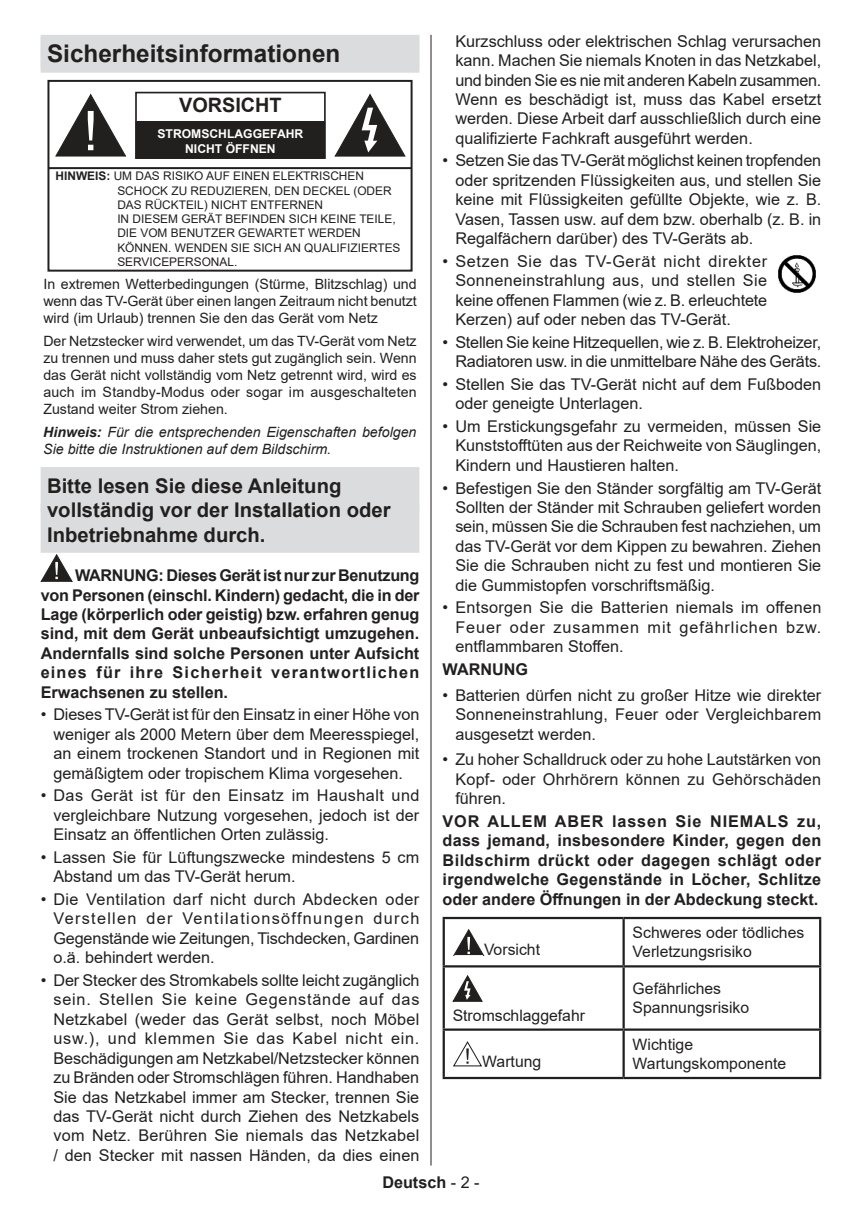
<style>
.page{position:relative;width:862px;height:1212px;background:#fff}
.page>*{position:absolute;margin:0;border:0;box-sizing:border-box;transform-origin:0 0}
.t1{font:700 24.3px "Arial";color:#221f1f}
.t2{font:700 20.25px/24.3px "Arial";color:#221f1f}
.t3{font:700 19.8px "Arial";color:#221f1f}
.t4{font:16.2px/19.3px "Arial";color:#221f1f;text-align:justify}
.t5{font:700 16.2px/19.3px "Arial";color:#221f1f;text-align:justify}
.t6{font:15.75px/18.9px "Arial";color:#221f1f}
.t7{font:14.17px/17.1px "Arial";color:#221f1f;text-align:justify}
.t8{font:italic 14.17px/17.1px "Arial";color:#221f1f}
.t9{font:700 12.15px/14.4px "Arial";color:#fff;text-align:center}
.t10{font:11.92px/14.2px "Arial";color:#221f1f}
.s1{font-weight:700}
.s2{font-weight:400}
</style>
<div class="page">
<hr style="left:430px;top:35px;width:1px;height:1130px;background:#221f1f">
<hr style="left:442px;top:917px;width:181px;height:2px;background:#221f1f">
<hr style="left:442px;top:919px;width:2px;height:46px;background:#221f1f">
<hr style="left:623px;top:917px;width:197px;height:2px;background:#221f1f">
<hr style="left:622px;top:919px;width:2px;height:46px;background:#221f1f">
<hr style="left:818px;top:919px;width:2px;height:46px;background:#221f1f">
<hr style="left:442px;top:965px;width:181px;height:2px;background:#221f1f">
<hr style="left:442px;top:967px;width:2px;height:61px;background:#221f1f">
<hr style="left:623px;top:965px;width:197px;height:2px;background:#221f1f">
<hr style="left:622px;top:967px;width:2px;height:61px;background:#221f1f">
<hr style="left:818px;top:967px;width:2px;height:61px;background:#221f1f">
<hr style="left:442px;top:1028px;width:181px;height:3px;background:#221f1f">
<hr style="left:442px;top:1031px;width:2px;height:46px;background:#221f1f">
<hr style="left:623px;top:1028px;width:197px;height:3px;background:#221f1f">
<hr style="left:622px;top:1031px;width:2px;height:46px;background:#221f1f">
<hr style="left:818px;top:1031px;width:2px;height:46px;background:#221f1f">
<hr style="left:442px;top:1077px;width:181px;height:2px;background:#221f1f">
<hr style="left:623px;top:1077px;width:197px;height:2px;background:#221f1f">
<svg style="left:453px;top:929px;width:30px;height:26px"></svg>
<svg style="left:452px;top:975px;width:30px;height:27px"></svg>
<svg style="left:453px;top:1041px;width:29px;height:26px"></svg>
<img style="left:778px;top:255px;width:38px;height:38px">
<div style="left:41px;top:35px;width:378px;height:34px;background:#dbdcde"></div>
<div style="left:41px;top:37px;width:378px;height:36px;background:#dbdcde"></div>
<div style="left:41px;top:467px;width:378px;height:45px;background:#dbdcde"></div>
<div style="left:41px;top:503px;width:378px;height:50px;background:#dbdcde"></div>
<div style="left:47px;top:80px;width:365px;height:192px;border:2px solid #221f1f"></div>
<div style="left:136px;top:122px;width:188px;height:36px;background:#221f1f"></div>
<div style="left:135px;top:121px;width:190px;height:38px;border:2px solid #221f1f"></div>
<div style="left:135px;top:92px;width:190px;height:67px;border:2px solid #221f1f"></div>
<svg style="left:334px;top:94px;width:71px;height:63px"></svg>
<svg style="left:55px;top:94px;width:71px;height:63px"></svg>
<hr style="left:49px;top:167px;width:362px;height:2px;background:#221f1f">
<svg style="left:41px;top:554px;width:32px;height:27px"></svg>
<h1 class="t1" style="left:47px;top:44px;width:295px">Sicherheitsinformationen</h1>
<p class="t3" style="left:179px;top:98px;width:104px">VORSICHT</p>
<p class="t9" style="left:157px;top:128px;width:147px">STROMSCHLAGGEFAHR<br>NICHT ÖFFNEN</p>
<p class="t10" style="left:117px;top:170px;width:284px;text-indent:-62px"><span class="s1">HINWEIS:</span> UM DAS RISIKO AUF EINEN ELEKTRISCHEN SCHOCK ZU REDUZIEREN, DEN DECKEL (ODER DAS RÜCKTEIL) NICHT ENTFERNEN<br>IN DIESEM GERÄT BEFINDEN SICH KEINE TEILE, DIE VOM BENUTZER GEWARTET WERDEN KÖNNEN. WENDEN SIE SICH AN QUALIFIZIERTES SERVICEPERSONAL.</p>
<p class="t7" style="left:43px;top:277px;width:375px">In extremen Wetterbedingungen (Stürme, Blitzschlag) und wenn das TV-Gerät über einen langen Zeitraum nicht benutzt wird (im Urlaub) trennen Sie den das Gerät vom Netz</p>
<p class="t7" style="left:43px;top:334px;width:375px">Der Netzstecker wird verwendet, um das TV-Gerät vom Netz zu trennen und muss daher stets gut zugänglich sein. Wenn das Gerät nicht vollständig vom Netz getrennt wird, wird es auch im Standby-Modus oder sogar im ausgeschalteten Zustand weiter Strom ziehen.</p>
<p class="t8" style="left:43px;top:425px;width:374px"><span class="s1">Hinweis:</span> Für die entsprechenden Eigenschaften befolgen<br>Sie bitte die Instruktionen auf dem Bildschirm.</p>
<p class="t2" style="left:47px;top:475px;width:345px">Bitte lesen Sie diese Anleitung vollständig vor der Installation oder<br>Inbetriebnahme durch.</p>
<p class="t5" style="left:41px;top:567px;width:380px;text-indent:34px">WARNUNG: Dieses Gerät ist nur zur Benutzung von Personen (einschl. Kindern) gedacht, die in der Lage (körperlich oder geistig) bzw. erfahren genug sind, mit dem Gerät unbeaufsichtigt umzugehen.<br>Andernfalls sind solche Personen unter Aufsicht eines für ihre Sicherheit verantwortlichen Erwachsenen zu stellen.</p>
<p class="t4" style="left:53px;top:705px;width:367px;text-indent:-13px">• Dieses TV-Gerät ist für den Einsatz in einer Höhe von weniger als 2000 Metern über dem Meeresspiegel, an einem trockenen Standort und in Regionen mit gemäßigtem oder tropischem Klima vorgesehen.</p>
<p class="t4" style="left:53px;top:786px;width:367px;text-indent:-13px">• Das Gerät ist für den Einsatz im Haushalt und vergleichbare Nutzung vorgesehen, jedoch ist der Einsatz an öffentlichen Orten zulässig.</p>
<p class="t4" style="left:53px;top:847px;width:367px;text-indent:-13px">• Lassen Sie für Lüftungszwecke mindestens 5 cm<br>Abstand um das TV-Gerät herum.</p>
<p class="t4" style="left:53px;top:889px;width:367px;text-indent:-13px">• Die Ventilation darf nicht durch Abdecken oder Verstellen der Ventilationsöffnungen durch Gegenstände wie Zeitungen, Tischdecken, Gardinen o.ä. behindert werden.</p>
<p class="t4" style="left:53px;top:970px;width:367px;text-indent:-13px">• Der Stecker des Stromkabels sollte leicht zugänglich sein. Stellen Sie keine Gegenstände auf das Netzkabel (weder das Gerät selbst, noch Möbel usw.), und klemmen Sie das Kabel nicht ein.<br>Beschädigungen am Netzkabel/Netzstecker können zu Bränden oder Stromschlägen führen. Handhaben Sie das Netzkabel immer am Stecker, trennen Sie das TV-Gerät nicht durch Ziehen des Netzkabels vom Netz. Berühren Sie niemals das Netzkabel / den Stecker mit nassen Händen, da dies einen</p>
<p class="t4" style="left:455px;top:33px;width:367px">Kurzschluss oder elektrischen Schlag verursachen kann. Machen Sie niemals Knoten in das Netzkabel, und binden Sie es nie mit anderen Kabeln zusammen.<br>Wenn es beschädigt ist, muss das Kabel ersetzt werden. Diese Arbeit darf ausschließlich durch eine qualifizierte Fachkraft ausgeführt werden.</p>
<p class="t4" style="left:455px;top:151px;width:367px;text-indent:-13px">• Setzen Sie das TV-Gerät möglichst keinen tropfenden oder spritzenden Flüssigkeiten aus, und stellen Sie keine mit Flüssigkeiten gefüllte Objekte, wie z. B.<br>Vasen, Tassen usw. auf dem bzw. oberhalb (z. B. in Regalfächern darüber) des TV-Geräts ab.</p>
<p class="t4" style="left:455px;top:251px;width:313px;text-indent:-13px">• Setzen Sie das TV-Gerät nicht direkter Sonneneinstrahlung aus, und stellen Sie keine offenen Flammen (wie z. B. erleuchtete Kerzen) auf oder neben das TV-Gerät.</p>
<p class="t4" style="left:442px;top:332px;width:380px;text-align:right">• Stellen Sie keine Hitzequellen, wie z. B. Elektroheizer,<br>Radiatoren usw. in die unmittelbare Nähe des Geräts.</p>
<p class="t4" style="left:455px;top:374px;width:367px;text-indent:-13px">• Stellen Sie das TV-Gerät nicht auf dem Fußboden oder geneigte Unterlagen.</p>
<p class="t4" style="left:455px;top:416px;width:367px;text-indent:-13px">• Um Erstickungsgefahr zu vermeiden, müssen Sie Kunststofftüten aus der Reichweite von Säuglingen, Kindern und Haustieren halten.</p>
<p class="t4" style="left:455px;top:478px;width:367px;text-indent:-13px">• Befestigen Sie den Ständer sorgfältig am TV-Gerät Sollten der Ständer mit Schrauben geliefert worden sein, müssen Sie die Schrauben fest nachziehen, um das TV-Gerät vor dem Kippen zu bewahren. Ziehen Sie die Schrauben nicht zu fest und montieren Sie die Gummistopfen vorschriftsmäßig.</p>
<p class="t4" style="left:455px;top:598px;width:367px;text-indent:-13px">• Entsorgen Sie die Batterien niemals im offenen Feuer oder zusammen mit gefährlichen bzw. entflammbaren Stoffen.</p>
<p class="t5" style="left:442px;top:661px;width:87px">WARNUNG</p>
<p class="t4" style="left:455px;top:685px;width:367px;text-indent:-13px">• Batterien dürfen nicht zu großer Hitze wie direkter Sonneneinstrahlung, Feuer oder Vergleichbarem ausgesetzt werden.</p>
<p class="t4" style="left:455px;top:750px;width:367px;text-indent:-13px">• Zu hoher Schalldruck oder zu hohe Lautstärken von Kopf- oder Ohrhörern können zu Gehörschäden führen.</p>
<p class="t5" style="left:442px;top:813px;width:380px">VOR ALLEM ABER lassen Sie NIEMALS zu, dass jemand, insbesondere Kinder, gegen den Bildschirm drückt oder dagegen schlägt oder irgendwelche Gegenstände in Löcher, Schlitze oder andere Öffnungen in der Abdeckung steckt.</p>
<p class="t6" style="left:483px;top:941px;width:58px">Vorsicht</p>
<p class="t6" style="left:632px;top:925px;width:173px">Schweres oder tödliches<br>Verletzungsrisiko</p>
<p class="t6" style="left:452px;top:1007px;width:134px">Stromschlaggefahr</p>
<p class="t6" style="left:482px;top:1053px;width:60px">Wartung</p>
<p class="t6" style="left:632px;top:981px;width:118px">Gefährliches<br>Spannungsrisiko</p>
<p class="t6" style="left:632px;top:1036px;width:155px">Wichtige<br>Wartungskomponente</p>
<p class="t5" style="left:382px;top:1174px;width:99px">Deutsch <span class="s2">- 2 -</span></p>
</div>
